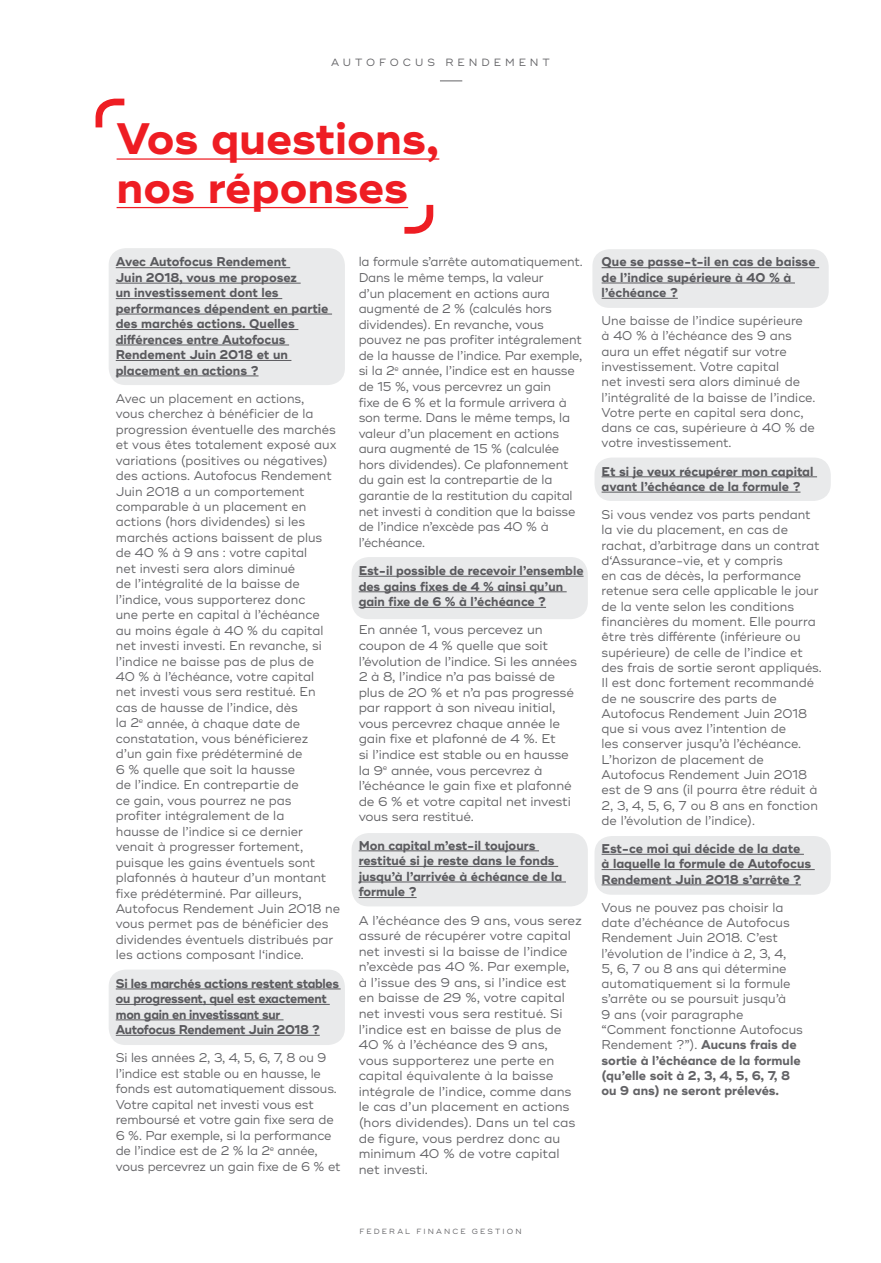
<style>
.page{position:relative;width:881px;height:1263px;background:#fff}
.page>*{position:absolute;margin:0;border:0;box-sizing:border-box;transform-origin:0 0}
.t1{font:700 43.95px/48.6px "Ridley Grotesk";color:#ee1d23}
.t2{font:12.75px/15.5px "Ridley Grotesk";letter-spacing:-.005em;color:#636366;scale:.96 1}
.t3{font:12.75px/15.6px "Ridley Grotesk";letter-spacing:-.005em;color:#636366}
.t4{font:700 12.75px/15.5px "Ridley Grotesk";color:#636366;scale:.96 1}
.t5{font:700 12.75px/15.5px "Ridley Grotesk";letter-spacing:-.02em;color:#636366;scale:.96 1}
.t6{font:700 12.75px/15.6px "Ridley Grotesk";color:#636366;scale:.95 1}
.t7{font:10.5px "Ridley Grotesk";letter-spacing:.37em;color:#636366}
.t8{font:7.5px "Ridley Grotesk";letter-spacing:.28em;color:#636366}
.s1{font-weight:700}
</style>
<div class="page">
<svg style="left:95px;top:99px;width:29px;height:28px"></svg>
<svg style="left:404px;top:205px;width:29px;height:29px"></svg>
<hr style="left:116px;top:158px;width:323px;height:2px;background:#ee1d23">
<hr style="left:116px;top:207px;width:292px;height:1px;background:#ee1d23">
<svg style="left:440px;top:81px;width:22px;height:1px"></svg>
<div style="left:109px;top:248px;width:236px;height:137px;background:#e9eaeb;border-radius:17px"></div>
<div style="left:109px;top:969px;width:236px;height:76px;background:#e9eaeb;border-radius:17px"></div>
<div style="left:351px;top:557px;width:236px;height:62px;background:#e9eaeb;border-radius:17px"></div>
<div style="left:351px;top:833px;width:236px;height:73px;background:#e9eaeb;border-radius:17px"></div>
<div style="left:594px;top:458px;width:236px;height:43px;background:#e9eaeb;border-radius:17px"></div>
<div style="left:592px;top:249px;width:236px;height:59px;background:#e9eaeb;border-radius:17px"></div>
<div style="left:594px;top:836px;width:236px;height:59px;background:#e9eaeb;border-radius:17px"></div>
<p class="t7" style="left:331px;top:56px;width:220px">AUTOFOCUS RENDEMENT</p>
<h1 class="t1" style="left:116px;top:116px;width:324px">Vos questions, nos réponses</h1>
<p class="t4" style="left:116px;top:255px;width:223px">Avec Autofocus Rendement<br>Juin 2018, vous me proposez<br>un investissement dont les performances dépendent en partie des marchés actions. Quelles différences entre Autofocus<br>Rendement Juin 2018 et un placement en actions ?</p>
<p class="t2" style="left:116px;top:391px;width:235px">Avec un placement en actions,<br>vous cherchez à bénéficier de la progression éventuelle des marchés et vous êtes totalement exposé aux variations (positives ou négatives) des actions. Autofocus Rendement<br>Juin 2018 a un comportement comparable à un placement en actions (hors dividendes) si les marchés actions baissent de plus de 40 % à 9 ans : votre capital<br>net investi sera alors diminué<br>de l’intégralité de la baisse de l’indice, vous supporterez donc<br>une perte en capital à l’échéance<br>au moins égale à 40 % du capital net investi investi. En revanche, si l’indice ne baisse pas de plus de<br>40 % à l’échéance, votre capital<br>net investi vous sera restitué. En cas de hausse de l’indice, dès<br>la 2<sup>e</sup> année, à chaque date de constatation, vous bénéficierez<br>d’un gain fixe prédéterminé de<br>6 % quelle que soit la hausse<br>de l’indice. En contrepartie de<br>ce gain, vous pourrez ne pas profiter intégralement de la<br>hausse de l’indice si ce dernier venait à progresser fortement, puisque les gains éventuels sont plafonnés à hauteur d’un montant fixe prédéterminé. Par ailleurs,<br>Autofocus Rendement Juin 2018 ne vous permet pas de bénéficier des dividendes éventuels distribués par les actions composant l‘indice.</p>
<p class="t5" style="left:116px;top:976px;width:234px">Si les marchés actions restent stables ou progressent, quel est exactement mon gain en investissant sur Autofocus Rendement Juin 2018 ?</p>
<p class="t2" style="left:116px;top:1050px;width:236px">Si les années 2, 3, 4, 5, 6, 7, 8 ou 9 l’indice est stable ou en hausse, le fonds est automatiquement dissous.<br>Votre capital net investi vous est remboursé et votre gain fixe sera de 6 %. Par exemple, si la performance de l’indice est de 2 % la 2<sup>e</sup> année, vous percevrez un gain fixe de 6 % et</p>
<p class="t2" style="left:358px;top:254px;width:235px">la formule s’arrête automatiquement.<br>Dans le même temps, la valeur<br>d’un placement en actions aura augmenté de 2 % (calculés hors dividendes). En revanche, vous pouvez ne pas profiter intégralement de la hausse de l’indice. Par exemple, si la 2<sup>e</sup> année, l’indice est en hausse de 15 %, vous percevrez un gain<br>fixe de 6 % et la formule arrivera à son terme. Dans le même temps, la valeur d’un placement en actions aura augmenté de 15 % (calculée hors dividendes). Ce plafonnement du gain est la contrepartie de la garantie de la restitution du capital net investi à condition que la baisse de l’indice n’excède pas 40 % à l’échéance.</p>
<p class="t6" style="left:358px;top:563px;width:238px">Est-il possible de recevoir l’ensemble des gains fixes de 4 % ainsi qu’un gain fixe de 6 % à l’échéance ?</p>
<p class="t3" style="left:358px;top:622px;width:220px">En année 1, vous percevez un coupon de 4 % quelle que soit l’évolution de l’indice. Si les années<br>2 à 8, l’indice n’a pas baissé de plus de 20 % et n’a pas progressé par rapport à son niveau initial, vous percevrez chaque année le gain fixe et plafonné de 4 %. Et<br>si l’indice est stable ou en hausse la 9<sup>e</sup> année, vous percevrez à l’échéance le gain fixe et plafonné de 6 % et votre capital net investi vous sera restitué.</p>
<p class="t4" style="left:358px;top:838px;width:214px">Mon capital m’est-il toujours restitué si je reste dans le fonds jusqu’à l’arrivée à échéance de la formule ?</p>
<p class="t3" style="left:358px;top:913px;width:225px">A l’échéance des 9 ans, vous serez assuré de récupérer votre capital net investi si la baisse de l’indice n’excède pas 40 %. Par exemple,<br>à l’issue des 9 ans, si l’indice est en baisse de 29 %, votre capital net investi vous sera restitué. Si l’indice est en baisse de plus de<br>40 % à l’échéance des 9 ans,<br>vous supporterez une perte en capital équivalente à la baisse intégrale de l’indice, comme dans le cas d’un placement en actions (hors dividendes). Dans un tel cas de figure, vous perdrez donc au minimum 40 % de votre capital net investi.</p>
<p class="t4" style="left:601px;top:255px;width:224px">Que se passe-t-il en cas de baisse de l’indice supérieure à 40 % à l’échéance ?</p>
<p class="t2" style="left:601px;top:313px;width:224px">Une baisse de l’indice supérieure<br>à 40 % à l’échéance des 9 ans aura un effet négatif sur votre investissement. Votre capital<br>net investi sera alors diminué de l’intégralité de la baisse de l’indice.<br>Votre perte en capital sera donc, dans ce cas, supérieure à 40 % de votre investissement.</p>
<p class="t4" style="left:601px;top:464px;width:222px">Et si je veux récupérer mon capital avant l’échéance de la formule ?</p>
<p class="t2" style="left:601px;top:507px;width:231px">Si vous vendez vos parts pendant la vie du placement, en cas de rachat, d’arbitrage dans un contrat d‘Assurance-vie, et y compris<br>en cas de décès, la performance retenue sera celle applicable le jour de la vente selon les conditions financières du moment. Elle pourra être très différente (inférieure ou supérieure) de celle de l’indice et des frais de sortie seront appliqués.<br>Il est donc fortement recommandé de ne souscrire des parts de<br>Autofocus Rendement Juin 2018 que si vous avez l’intention de<br>les conserver jusqu’à l’échéance.<br>L’horizon de placement de<br>Autofocus Rendement Juin 2018 est de 9 ans (il pourra être réduit à<br>2, 3, 4, 5, 6, 7 ou 8 ans en fonction de l’évolution de l’indice).</p>
<p class="t4" style="left:601px;top:841px;width:220px">Est-ce moi qui décide de la date à laquelle la formule de Autofocus<br>Rendement Juin 2018 s’arrête ?</p>
<p class="t2" style="left:601px;top:900px;width:211px">Vous ne pouvez pas choisir la date d’échéance de Autofocus<br>Rendement Juin 2018. C’est l’évolution de l’indice à 2, 3, 4,<br>5, 6, 7 ou 8 ans qui détermine automatiquement si la formule s’arrête ou se poursuit jusqu’à<br>9 ans (voir paragraphe “Comment fonctionne Autofocus<br>Rendement ?”). <span class="s1">Aucuns frais de sortie à l’échéance de la formule (qu’elle soit à 2, 3, 4, 5, 6, 7, 8 ou 9 ans) ne seront prélevés.</span></p>
<p class="t8" style="left:359px;top:1227px;width:164px">FEDERAL FINANCE GESTION</p>
</div>
